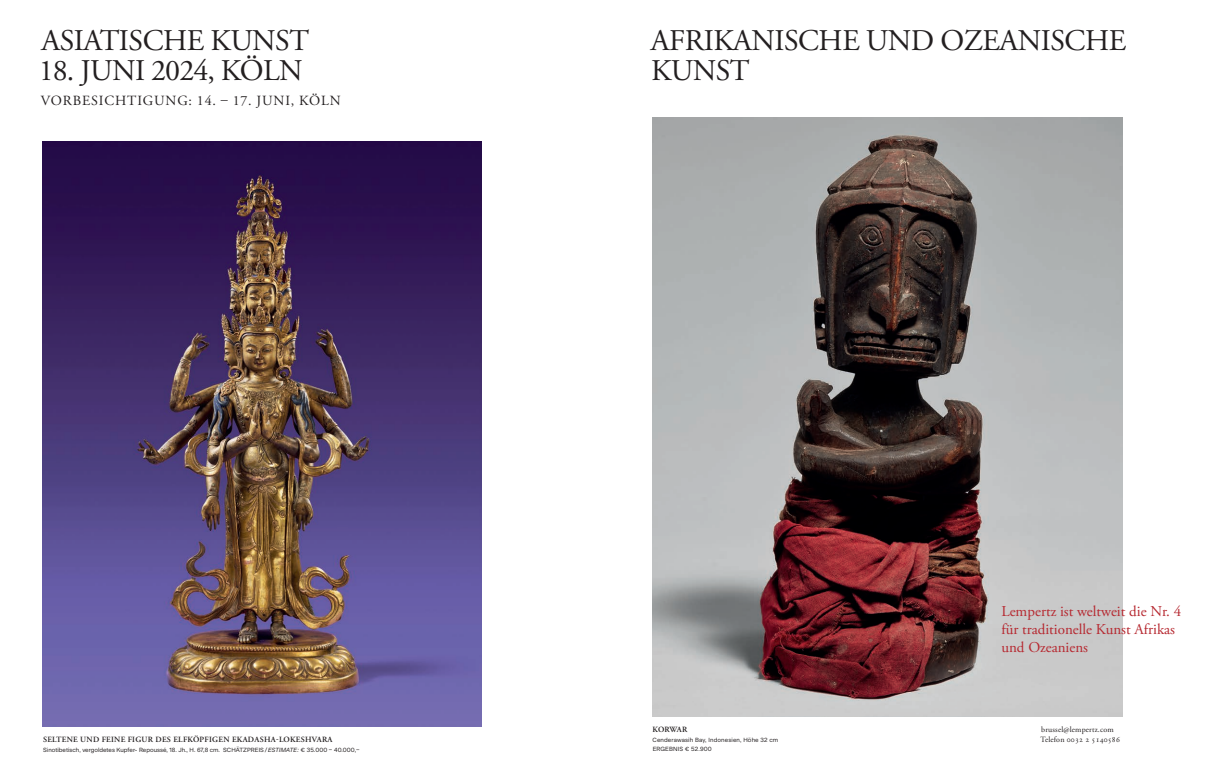
<style>
.page{position:relative;width:1219px;height:780px;background:#fff}
.page>*{position:absolute;margin:0;border:0;box-sizing:border-box;transform-origin:0 0}
.t1{font:30px/30px "Adobe Garamond Pro";letter-spacing:-.015em;color:#231f20}
.t2{font:15px/18px "Adobe Garamond Pro";color:#b62830}
.t3{font:14px "Adobe Garamond Pro";letter-spacing:.06em;color:#231f20}
.t4{font:600 8px "Adobe Garamond Pro";letter-spacing:.035em;color:#231f20}
.t5{font:8px/9.5px "Adobe Garamond Pro";letter-spacing:.02em;color:#231f20}
.t6{font:6px/9.5px "Beausite Classic Clear";letter-spacing:.01em;color:#231f20}
.s1{font-style:italic}
</style>
<div class="page">
<img style="left:43px;top:141px;width:439px;height:585px">
<img style="left:652px;top:118px;width:471px;height:598px">
<h1 class="t1" style="left:41px;top:27px;width:269px">ASIATISCHE KUNST</h1>
<h1 class="t1" style="left:39px;top:57px;width:265px">18. JUNI 2024, KÖLN</h1>
<h3 class="t3" style="left:41px;top:93px;width:301px">VORBESICHTIGUNG: 14. – 17. JUNI, KÖLN</h3>
<h3 class="t4" style="left:43px;top:735px;width:291px">SELTENE UND FEINE FIGUR DES ELFKÖPFIGEN EKADASHA-LOKESHVARA</h3>
<p class="t6" style="left:43px;top:744px;width:318px">Sinotibetisch, vergoldetes Kupfer- Repoussé, 18. Jh., H. 67,8 cm. SCHÄTZPREIS /<span class="s1">ESTIMATE:</span> € 35.000 – 40.000,–</p>
<h1 class="t1" style="left:651px;top:27px;width:477px">AFRIKANISCHE UND OZEANISCHE<br>KUNST</h1>
<h3 class="t4" style="left:653px;top:724px;width:36px">KORWAR</h3>
<p class="t6" style="left:653px;top:734px;width:127px">Cenderawasih Bay, Indonesien, Höhe 32 cm<br>ERGEBNIS € 52.900</p>
<h2 class="t2" style="left:1001px;top:602px;width:181px">Lempertz ist weltweit die Nr. 4 für traditionelle Kunst Afrikas und Ozeaniens</h2>
<h3 class="t5" style="left:1040px;top:725px;width:81px">brussel@lempertz.com<br>Telefon 0032 2 5140586</h3>
</div>
